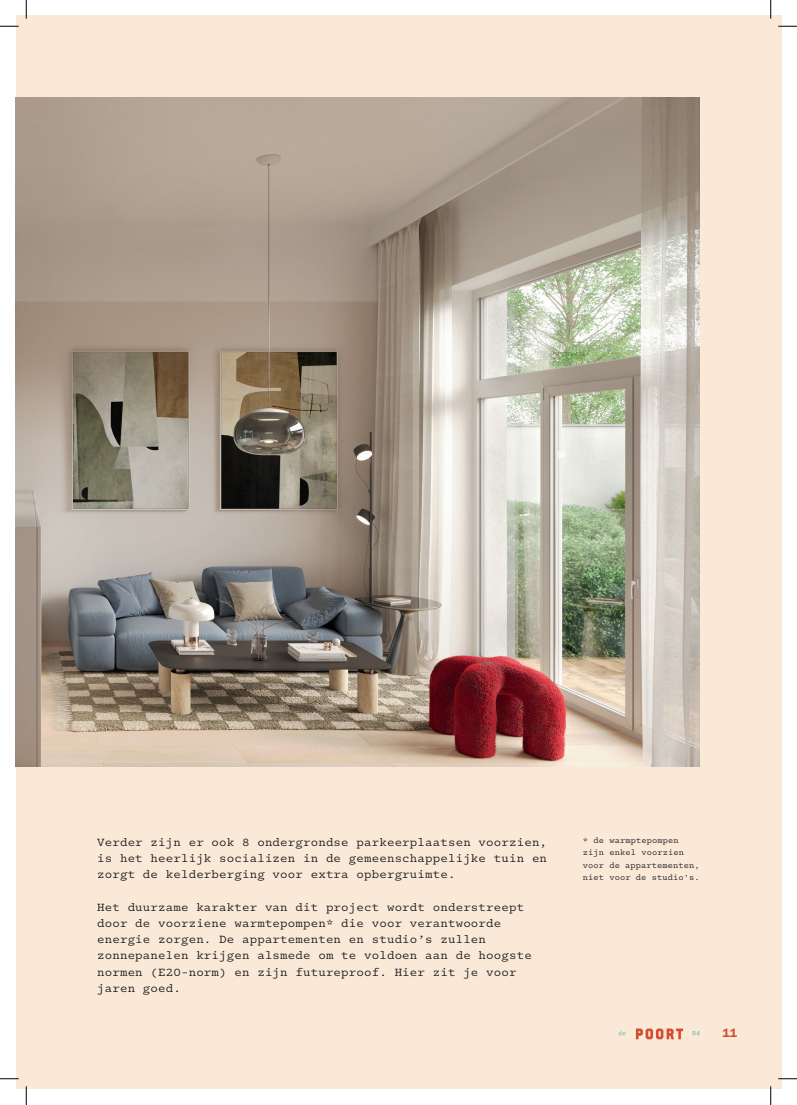
<style>
.page{position:relative;width:797px;height:1105px;background:#fff}
.page>*{position:absolute;margin:0;border:0;box-sizing:border-box;transform-origin:0 0}
.t1{font:12.5px/16.2px "Logic Monospace";letter-spacing:.01em;color:#15141a;text-align:justify}
.t2{font:12.5px "Franklin Gothic URW Dem";color:#d44c34}
.t3{font:8.75px/12.5px "Logic Monospace";letter-spacing:.01em;color:#15141a}
</style>
<div class="page">
<div style="left:16px;top:16px;width:765px;height:1073px;background:#f9e9d6"></div>
<img style="left:16px;top:97px;width:683px;height:670px">
<svg style="left:692px;top:1031px;width:7px;height:4px"></svg>
<svg style="left:636px;top:1028px;width:47px;height:11px"></svg>
<svg style="left:618px;top:1031px;width:7px;height:4px"></svg>
<svg style="left:0;top:25px;width:19px;height:2px"></svg>
<svg style="left:778px;top:25px;width:19px;height:2px"></svg>
<svg style="left:0;top:1078px;width:19px;height:1px"></svg>
<svg style="left:778px;top:1078px;width:19px;height:1px"></svg>
<svg style="left:25px;top:0;width:2px;height:19px"></svg>
<svg style="left:25px;top:1086px;width:2px;height:19px"></svg>
<svg style="left:770px;top:0;width:1px;height:19px"></svg>
<svg style="left:770px;top:1086px;width:1px;height:19px"></svg>
<p class="t1" style="left:97px;top:834px;width:451px">Verder zijn er ook 8 ondergrondse parkeerplaatsen voorzien, is het heerlijk socializen in de gemeenschappelijke tuin en zorgt de kelderberging voor extra opbergruimte.</p>
<p class="t1" style="left:97px;top:899px;width:436px;text-align:left">Het duurzame karakter van dit project wordt onderstreept door de voorziene warmtepompen* die voor verantwoorde energie zorgen. De appartementen en studio’s zullen zonnepanelen krijgen alsmede om te voldoen aan de hoogste normen (E20-norm) en zijn futureproof. Hier zit je voor jaren goed.</p>
<p class="t3" style="left:583px;top:834px;width:118px">* de warmptepompen zijn enkel voorzien voor de appartementen, niet voor de studio's.</p>
<p class="t2" style="left:722px;top:1025px;width:16px">11</p>
</div>
